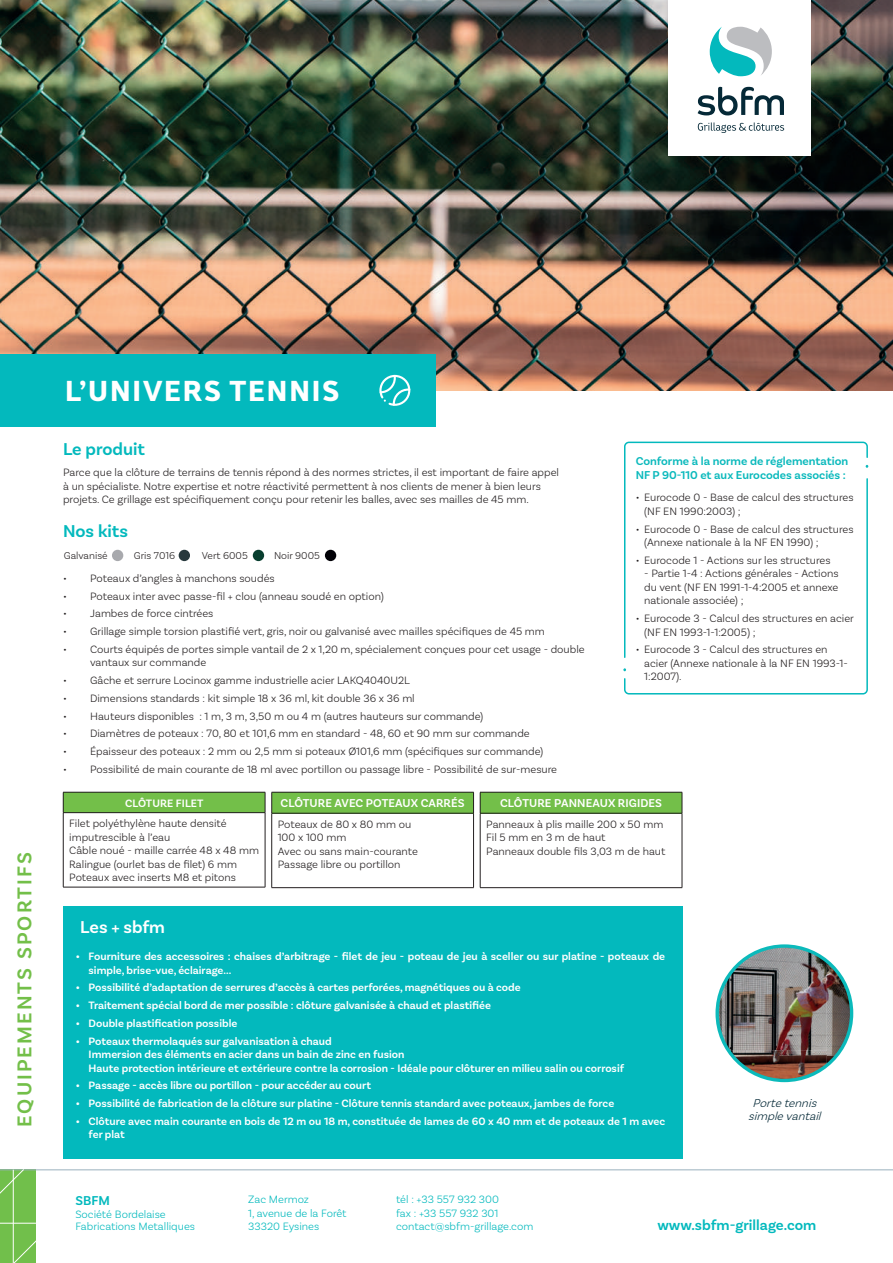
<style>
.page{position:relative;width:893px;height:1263px;background:#fff}
.page>*{position:absolute;margin:0;border:0;box-sizing:border-box;transform-origin:0 0}
.t1{font:800 27px "Bw Helder W2";letter-spacing:.07em;color:#fff}
.t2{font:600 21px "Basic Sans";letter-spacing:.1em;color:#73bf49}
.t3{font:600 18px "Basic Sans";color:#03b9bd}
.t4{font:600 18px "Basic Sans";color:#fff}
.t5{font:600 15px "Basic Sans";color:#03b9bd}
.t6{font:600 13.5px "Basic Sans";color:#03b9bd}
.t7{font:600 12px/14.4px "Basic Sans";color:#0ab9bc}
.t8{font:600 12px "Basic Sans";letter-spacing:.01em;color:#fff}
.t9{font:italic 300 12px/13.5px "Basic Sans";color:#052937;text-align:center}
.t10{font:300 11.25px/13.5px "Basic Sans";color:#231f20}
.t11{font:600 11.25px/13.5px "Basic Sans";color:#fff}
.t12{font:300 11.25px/13.5px "Basic Sans";color:#03b9bd}
.t13{font:300 10.5px "Basic Sans";color:#231f20}
</style>
<div class="page">
<img style="left:0;top:0;width:893px;height:390px">
<div style="left:0;top:1170px;width:36px;height:93px;background:#71bf4b"></div>
<hr style="left:0;top:1169px;width:893px;height:1px;background:#99b1bd">
<div style="left:669px;top:0;width:142px;height:156px;background:#fff"></div>
<svg style="left:698px;top:87px;width:86px;height:28px"></svg>
<svg style="left:710px;top:27px;width:62px;height:49px"></svg>
<svg style="left:698px;top:122px;width:86px;height:11px"></svg>
<hr style="left:13px;top:1170px;width:1px;height:93px;background:#fff">
<hr style="left:0;top:1223px;width:37px;height:1px;background:#fff">
<svg style="left:0;top:1169px;width:24px;height:44px"></svg>
<svg style="left:12px;top:1233px;width:24px;height:30px"></svg>
<div style="left:0;top:354px;width:436px;height:72px;background:#03b9bd"></div>
<div style="left:63px;top:906px;width:619px;height:253px;background:#03b9bd"></div>
<div style="left:63px;top:792px;width:202px;height:21px;background:#73bf49"></div>
<hr style="left:63px;top:813px;width:1px;height:74px;background:#231f20">
<hr style="left:265px;top:813px;width:1px;height:74px;background:#231f20">
<hr style="left:63px;top:887px;width:202px;height:1px;background:#231f20">
<hr style="left:63px;top:792px;width:202px;height:1px;background:#231f20">
<svg style="left:63px;top:792px;width:1px;height:20px"></svg>
<hr style="left:63px;top:812px;width:202px;height:1px;background:#231f20">
<div style="left:480px;top:792px;width:202px;height:21px;background:#73bf49"></div>
<hr style="left:480px;top:792px;width:202px;height:1px;background:#231f20">
<svg style="left:480px;top:792px;width:1px;height:21px"></svg>
<svg style="left:682px;top:792px;width:1px;height:21px"></svg>
<hr style="left:480px;top:813px;width:202px;height:1px;background:#231f20">
<hr style="left:480px;top:813px;width:1px;height:74px;background:#231f20">
<hr style="left:682px;top:813px;width:1px;height:74px;background:#231f20">
<hr style="left:480px;top:887px;width:202px;height:1px;background:#231f20">
<div style="left:272px;top:792px;width:202px;height:21px;background:#73bf49"></div>
<hr style="left:272px;top:792px;width:202px;height:1px;background:#231f20">
<svg style="left:265px;top:792px;width:7px;height:21px"></svg>
<svg style="left:473px;top:792px;width:1px;height:21px"></svg>
<hr style="left:272px;top:813px;width:202px;height:1px;background:#231f20">
<hr style="left:271px;top:813px;width:1px;height:74px;background:#231f20">
<hr style="left:473px;top:813px;width:1px;height:74px;background:#231f20">
<hr style="left:272px;top:887px;width:202px;height:1px;background:#231f20">
<img style="left:717px;top:946px;width:110px;height:104px">
<img style="left:826px;top:961px;width:25px;height:104px">
<img style="left:728px;top:1050px;width:99px;height:30px">
<div style="left:715px;top:944px;width:138px;height:138px;border:3px solid #0bbabb;border-radius:50%"></div>
<div style="left:112px;top:550px;width:11px;height:11px;background:#a8a9ad;border-radius:50%"></div>
<div style="left:179px;top:550px;width:11px;height:11px;background:#28393d;border-radius:50%"></div>
<div style="left:253px;top:550px;width:11px;height:11px;background:#083e2f;border-radius:50%"></div>
<div style="left:325px;top:550px;width:11px;height:11px;background:#020107;border-radius:50%"></div>
<svg style="left:379px;top:375px;width:31px;height:31px"></svg>
<svg style="left:624px;top:659px;width:244px;height:36px"></svg>
<svg style="left:624px;top:441px;width:245px;height:218px"></svg>
<h2 class="t2" style="left:12px;top:1127px;width:276px;rotate:-90deg">EQUIPEMENTS SPORTIFS</h2>
<h1 class="t1" style="left:65px;top:374px;width:276px">L’UNIVERS TENNIS</h1>
<h3 class="t3" style="left:63px;top:438px;width:83px">Le produit</h3>
<p class="t10" style="left:63px;top:466px;width:497px">Parce que la clôture de terrains de tennis répond à des normes strictes, il est important de faire appel à un spécialiste. Notre expertise et notre réactivité permettent à nos clients de mener à bien leurs projets. Ce grillage est spécifiquement conçu pour retenir les balles, avec ses mailles de 45 mm.</p>
<h3 class="t3" style="left:63px;top:520px;width:67px">Nos kits</h3>
<p class="t13" style="left:64px;top:549px;width:45px">Galvanisé</p>
<p class="t13" style="left:134px;top:549px;width:43px">Gris 7016</p>
<p class="t13" style="left:202px;top:549px;width:48px">Vert 6005</p>
<p class="t13" style="left:274px;top:549px;width:47px">Noir 9005</p>
<p class="t10" style="left:63px;top:571px;width:213px">• Poteaux d’angles à manchons soudés</p>
<p class="t10" style="left:63px;top:589px;width:322px">• Poteaux inter avec passe-fil + clou (anneau soudé en option)</p>
<p class="t10" style="left:63px;top:607px;width:152px">• Jambes de force cintrées</p>
<p class="t10" style="left:63px;top:624px;width:483px">• Grillage simple torsion plastifié vert, gris, noir ou galvanisé avec mailles spécifiques de 45 mm</p>
<p class="t10" style="left:90px;top:642px;width:496px;text-indent:-27px">• Courts équipés de portes simple vantail de 2 x 1,20 m, spécialement conçues pour cet usage - double vantaux sur commande</p>
<p class="t10" style="left:63px;top:673px;width:348px">• Gâche et serrure Locinox gamme industrielle acier LAKQ4040U2L</p>
<p class="t10" style="left:63px;top:691px;width:353px">• Dimensions standards : kit simple 18 x 36 ml, kit double 36 x 36 ml</p>
<p class="t10" style="left:63px;top:709px;width:422px">• Hauteurs disponibles : 1 m, 3 m, 3,50 m ou 4 m (autres hauteurs sur commande)</p>
<p class="t10" style="left:63px;top:727px;width:468px">• Diamètres de poteaux : 70, 80 et 101,6 mm en standard - 48, 60 et 90 mm sur commande</p>
<p class="t10" style="left:63px;top:744px;width:482px">• Épaisseur des poteaux : 2 mm ou 2,5 mm si poteaux Ø101,6 mm (spécifiques sur commande)</p>
<p class="t10" style="left:63px;top:762px;width:496px">• Possibilité de main courante de 18 ml avec portillon ou passage libre - Possibilité de sur-mesure</p>
<p class="t7" style="left:636px;top:454px;width:214px">Conforme à la norme de réglementation<br>NF P 90-110 et aux Eurocodes associés :</p>
<p class="t10" style="left:644px;top:491px;width:211px;text-indent:-9px">• Eurocode 0 - Base de calcul des structures (NF EN 1990:2003) ;</p>
<p class="t10" style="left:644px;top:522px;width:211px;text-indent:-9px">• Eurocode 0 - Base de calcul des structures (Annexe nationale à la NF EN 1990) ;</p>
<p class="t10" style="left:636px;top:553px;width:196px">• Eurocode 1 - Actions sur les structures</p>
<p class="t10" style="left:644px;top:567px;width:196px;text-align:justify">- Partie 1-4 : Actions générales - Actions du vent (NF EN 1991-1-4:2005 et annexe nationale associée) ;</p>
<p class="t10" style="left:644px;top:611px;width:211px;text-indent:-9px">• Eurocode 3 - Calcul des structures en acier (NF EN 1993-1-1:2005) ;</p>
<p class="t10" style="left:644px;top:643px;width:205px;text-indent:-9px">• Eurocode 3 - Calcul des structures en acier (Annexe nationale à la NF EN 1993-1-<br>1:2007).</p>
<p class="t11" style="left:125px;top:796px;width:80px">CLÔTURE FILET</p>
<p class="t10" style="left:69px;top:816px;width:191px">Filet polyéthylène haute densité imputrescible à l’eau<br>Câble noué - maille carrée 48 x 48 mm<br>Ralingue (ourlet bas de filet) 6 mm<br>Poteaux avec inserts M8 et pitons</p>
<h3 class="t4" style="left:80px;top:916px;width:86px">Les + sbfm</h3>
<p class="t8" style="left:281px;top:796px;width:186px">CLÔTURE AVEC POTEAUX CARRÉS</p>
<p class="t10" style="left:278px;top:817px;width:142px">Poteaux de 80 x 80 mm ou<br>100 x 100 mm<br>Avec ou sans main-courante<br>Passage libre ou portillon</p>
<p class="t8" style="left:500px;top:796px;width:164px">CLÔTURE PANNEAUX RIGIDES</p>
<p class="t10" style="left:486px;top:817px;width:181px">Panneaux à plis maille 200 x 50 mm<br>Fil 5 mm en 3 m de haut<br>Panneaux double fils 3,03 m de haut</p>
<p class="t11" style="left:89px;top:950px;width:578px;text-indent:-13px">• Fourniture des accessoires : chaises d’arbitrage - filet de jeu - poteau de jeu à sceller ou sur platine - poteaux de simple, brise-vue, éclairage...</p>
<p class="t11" style="left:76px;top:981px;width:446px">• Possibilité d’adaptation de serrures d’accès à cartes perforées, magnétiques ou à code</p>
<p class="t11" style="left:76px;top:999px;width:417px">• Traitement spécial bord de mer possible : clôture galvanisée à chaud et plastifiée</p>
<p class="t11" style="left:76px;top:1016px;width:163px">• Double plastification possible</p>
<p class="t11" style="left:89px;top:1034px;width:537px;text-indent:-13px">• Poteaux thermolaqués sur galvanisation à chaud<br>Immersion des éléments en acier dans un bain de zinc en fusion<br>Haute protection intérieure et extérieure contre la corrosion - Idéale pour clôturer en milieu salin ou corrosif</p>
<p class="t11" style="left:76px;top:1079px;width:297px">• Passage - accès libre ou portillon - pour accéder au court</p>
<p class="t11" style="left:76px;top:1097px;width:540px">• Possibilité de fabrication de la clôture sur platine - Clôture tennis standard avec poteaux, jambes de force</p>
<p class="t11" style="left:89px;top:1114px;width:578px;text-indent:-13px">• Clôture avec main courante en bois de 12 m ou 18 m, constituée de lames de 60 x 40 mm et de poteaux de 1 m avec fer plat</p>
<p class="t9" style="left:748px;top:1096px;width:78px">Portetennis simplevantail</p>
<p class="t6" style="left:75px;top:1192px;width:36px">SBFM</p>
<p class="t12" style="left:75px;top:1208px;width:121px;line-height:12px">Société Bordelaise<br>Fabrications Metalliques</p>
<p class="t12" style="left:248px;top:1192px;width:100px">Zac Mermoz<br>1, avenue de la Forêt<br>33320 Eysines</p>
<p class="t12" style="left:396px;top:1192px;width:139px">tél : +33 557 932 300<br>fax : +33 557 932 301 contact@sbfm-grillage.com</p>
<h3 class="t5" style="left:657px;top:1216px;width:160px">www.sbfm-grillage.com</h3>
</div>
